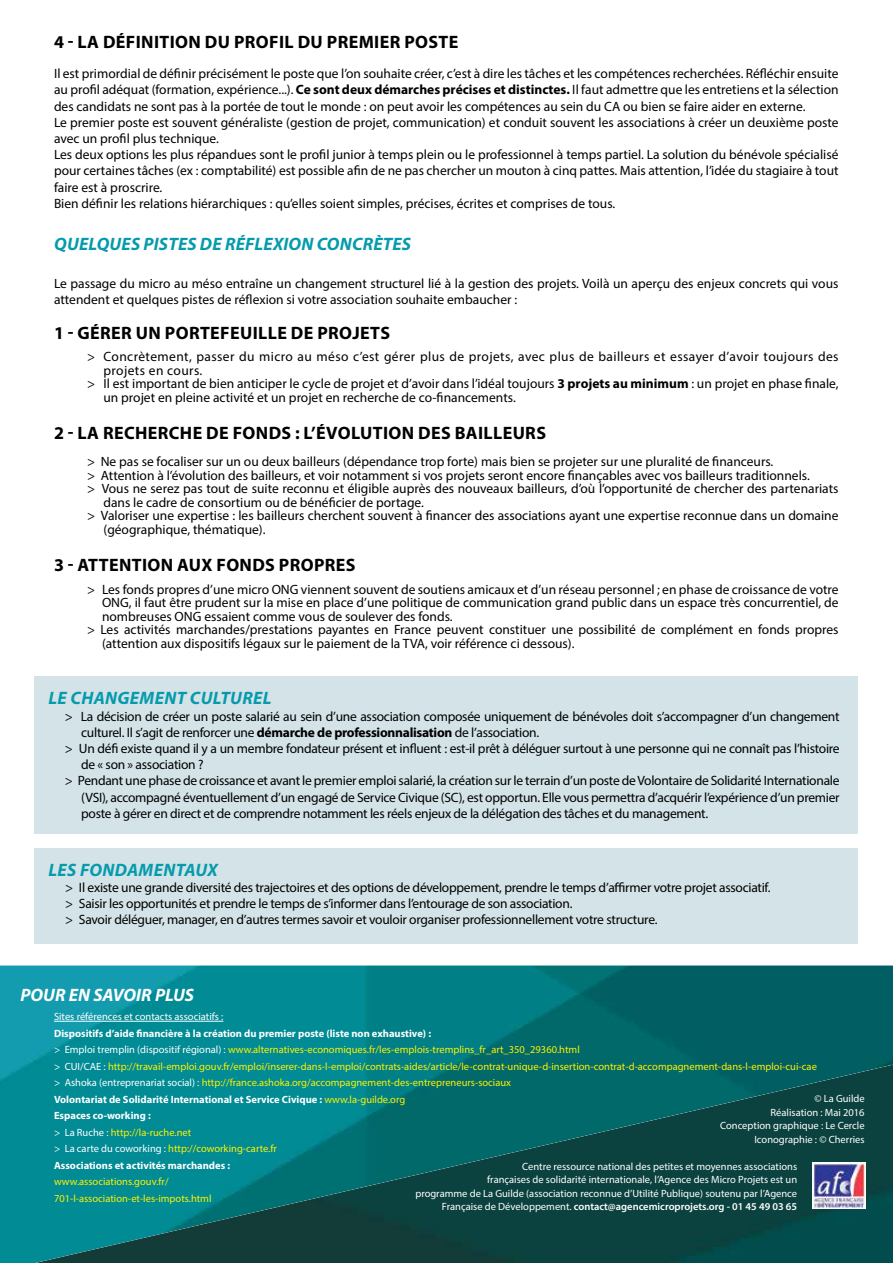
<style>
.page{position:relative;width:893px;height:1263px;background:#fff}
.page>*{position:absolute;margin:0;border:0;box-sizing:border-box;transform-origin:0 0}
.t1{font:700 18px "Myriad Pro";letter-spacing:.02em;color:#000}
.t2{font:italic 700 18px "Myriad Pro";letter-spacing:.01em;color:#059bac}
.t3{font:italic 700 18px "Myriad Pro";color:#fff}
.t4{font:13.5px/16.2px "Myriad Pro";color:#000}
.t5{font:13.5px/16.2px "Myriad Pro";letter-spacing:-.02em;color:#000}
.t6{font:13.5px "Myriad Pro";letter-spacing:.03em;color:#000}
.t7{font:10.5px/16.5px "Myriad Pro";color:#fff200}
.t8{font:10.5px/13.5px "Myriad Pro";color:#fff;text-align:right}
.s1{font-weight:700}
.s2{font-weight:700;color:#fff}
.s3{color:#fff}
.s4{font-weight:600}
</style>
<div class="page">
<div style="left:34px;top:848px;width:823px;height:96px;background:#d3e3e8"></div>
<img style="left:0;top:965px;width:893px;height:298px">
<img style="left:35px;top:1065px;width:858px;height:198px">
<img style="left:812px;top:1163px;width:53px;height:46px">
<hr style="left:54px;top:1021px;width:169px;height:1px;background:#fff">
<div style="left:34px;top:677px;width:823px;height:157px;background:#d3e3e8"></div>
<h1 class="t1" style="left:54px;top:30px;width:60px">4 - La définition</h1>
<h1 class="t1" style="left:205px;top:30px;width:40px">du profil</h1>
<h1 class="t1" style="left:298px;top:30px;width:41px">du premier</h1>
<h1 class="t1" style="left:404px;top:30px;width:12px">poste</h1>
<p class="t4" style="left:54px;top:65px;width:786px">Il est primordial de définir précisément le poste que l’on souhaite créer, c’est à dire les tâches et les compétences recherchées. Réfléchir ensuite au profil adéquat (formation, expérience...). <span class="s1">Ce sont deux démarches précises et distinctes.</span> Il faut admettre que les entretiens et la sélection des candidats ne sont pas à la portée de tout le monde : on peut avoir les compétences au sein du CA ou bien se faire aider en externe.<br>Le premier poste est souvent généraliste (gestion de projet, communication) et conduit souvent les associations à créer un deuxième poste avec un profil plus technique.<br>Les deux options les plus répandues sont le profil junior à temps plein ou le professionnel à temps partiel. La solution du bénévole spécialisé pour certaines tâches (ex : comptabilité) est possible afin de ne pas chercher un mouton à cinq pattes. Mais attention, l’idée du stagiaire à tout faire est à proscrire.<br>Bien définir les relations hiérarchiques : qu’elles soient simples, précises, écrites et comprises de tous.</p>
<h1 class="t2" style="left:54px;top:233px;width:358px">QUELQ UES PISTES DE RÉFLEXION CONCRÈTES</h1>
<p class="t4" style="left:54px;top:275px;width:786px">Le passage du micro au méso entraîne un changement structurel lié à la gestion des projets. Voilà un aperçu des enjeux concrets qui vous attendent et quelques pistes de réflexion si votre association souhaite embaucher :</p>
<h1 class="t1" style="left:54px;top:321px;width:48px">1 - Gérer</h1>
<h1 class="t1" style="left:136px;top:321px;width:41px">un portefeuille</h1>
<h1 class="t1" style="left:291px;top:321px;width:39px">de pro</h1>
<h1 class="t1" style="left:352px;top:321px;width:19px">jets</h1>
<p class="t6" style="left:87px;top:348px;width:753px">&gt; Concrètement, passer du micro au méso c’est gérer plus de projets, avec plus de bailleurs et essayer d’avoir toujours des</p>
<p class="t6" style="left:103px;top:362px;width:100px">projets en cours.</p>
<p class="t4" style="left:87px;top:375px;width:753px">&gt; Il est important de bien anticiper le cycle de projet et d’avoir dans l’idéal toujours <span class="s1">3 projets au minimum</span> : un projet en phase finale,</p>
<p class="t4" style="left:103px;top:389px;width:414px">un projet en pleine activité et un projet en recherche de co-financements.</p>
<h1 class="t1" style="left:54px;top:422px;width:61px">2 - La recherche</h1>
<h1 class="t1" style="left:206px;top:422px;width:40px">de fond</h1>
<h1 class="t1" style="left:282px;top:422px;width:68px">S : l’évolution</h1>
<h1 class="t1" style="left:418px;top:422px;width:12px">des</h1>
<h1 class="t1" style="left:455px;top:422px;width:11px">bailleurs</h1>
<p class="t4" style="left:87px;top:453px;width:688px">&gt; Ne pas se focaliser sur un ou deux bailleurs (dépendance trop forte) mais bien se projeter sur une pluralité de financeurs.</p>
<p class="t4" style="left:87px;top:467px;width:724px">&gt; Attention à l’évolution des bailleurs, et voir notamment si vos projets seront encore finançables avec vos bailleurs traditionnels.</p>
<p class="t4" style="left:87px;top:480px;width:753px">&gt; Vous ne serez pas tout de suite reconnu et éligible auprès des nouveaux bailleurs, d’où l’opportunité de chercher des partenariats</p>
<p class="t4" style="left:103px;top:494px;width:322px">dans le cadre de consortium ou de bénéficier de portage.</p>
<p class="t4" style="left:87px;top:507px;width:753px">&gt; Valoriser une expertise : les bailleurs cherchent souvent à financer des associations ayant une expertise reconnue dans un domaine</p>
<p class="t4" style="left:103px;top:521px;width:163px">(géographique, thématique).</p>
<h1 class="t1" style="left:54px;top:554px;width:46px">3 - Attention</h1>
<h1 class="t1" style="left:177px;top:554px;width:13px">aux</h1>
<h1 class="t1" style="left:216px;top:554px;width:13px">fonds</h1>
<h1 class="t1" style="left:279px;top:554px;width:12px">propres</h1>
<p class="t4" style="left:87px;top:581px;width:753px">&gt; Les fonds propres d’une micro ONG viennent souvent de soutiens amicaux et d’un réseau personnel ; en phase de croissance de votre</p>
<p class="t4" style="left:102px;top:594px;width:738px">ONG, il faut être prudent sur la mise en place d’une politique de communication grand public dans un espace très concurrentiel, de</p>
<p class="t4" style="left:102px;top:608px;width:352px">nombreuses ONG essaient comme vous de soulever des fonds.</p>
<p class="t4" style="left:87px;top:621px;width:753px">&gt; Les activités marchandes/prestations payantes en France peuvent constituer une possibilité de complément en fonds propres</p>
<p class="t4" style="left:102px;top:635px;width:474px">(attention aux dispositifs légaux sur le paiement de la TVA, voir référence ci dessous).</p>
<h1 class="t2" style="left:48px;top:686px;width:224px">LE CHANGEMENT CULTUREL</h1>
<p class="t5" style="left:65px;top:708px;width:776px">&gt; La décision de créer un poste salarié au sein d’une association composée uniquement de bénévoles doit s’accompagner d’un changement</p>
<p class="t5" style="left:81px;top:724px;width:459px">culturel. Il s’agit de renforcer une <span class="s1">démarche de professionnalisation</span> de l’association.</p>
<p class="t5" style="left:65px;top:740px;width:776px">&gt; Un défi existe quand il y a un membre fondateur présent et influent : est-il prêt à déléguer surtout à une personne qui ne connaît pas l’histoire</p>
<p class="t5" style="left:81px;top:756px;width:124px">de « son » association ?</p>
<p class="t5" style="left:65px;top:772px;width:776px">&gt; Pendant une phase de croissance et avant le premier emploi salarié, la création sur le terrain d’un poste de Volontaire de Solidarité Internationale</p>
<p class="t5" style="left:81px;top:789px;width:760px">(VSI), accompagné éventuellement d’un engagé de Service Civique (SC), est opportun. Elle vous permettra d’acquérir l’expérience d’un premier</p>
<p class="t5" style="left:81px;top:805px;width:628px">poste à gérer en direct et de comprendre notamment les réels enjeux de la délégation des tâches et du management.</p>
<h1 class="t2" style="left:48px;top:858px;width:171px">LES FONDAMENTAUX</h1>
<p class="t5" style="left:65px;top:879px;width:707px">&gt; Il existe une grande diversité des trajectoires et des options de développement, prendre le temps d’affirmer votre projet associatif. &gt; Saisir les opportunités et prendre le temps de s’informer dans l’entourage de son association.<br>&gt; Savoir déléguer, manager, en d’autres termes savoir et vouloir organiser professionnellement votre structure.</p>
<h1 class="t3" style="left:21px;top:983px;width:13px">POUR</h1>
<h1 class="t3" style="left:69px;top:983px;width:116px">EN SAVOIR PLUS</h1>
<p class="t8" style="left:54px;top:1010px;width:171px">Sites références et contacts associatifs :</p>
<p class="t7" style="left:54px;top:1025px;width:764px"><span class="s2">Dispositifs d’aide financière à la création du premier poste (liste non exhaustive) :<br></span><span class="s3">&gt; Emploi tremplin (dispositif régional) :</span> www.alternatives-economiques.fr/les-emplois-tremplins_fr_art_350_29360.html<br><span class="s3">&gt; CUI/CAE :</span> http://travail-emploi.gouv.fr/emploi/inserer-dans-l-emploi/contrats-aides/article/le-contrat-unique-d-insertion-contrat-d-accompagnement-dans-l-emploi-cui-cae <span class="s3">&gt; Ashoka (entreprenariat social) :</span> http://france.ashoka.org/accompagnement-des-entrepreneurs-sociaux<br><span class="s2">Volontariat de Solidarité International et Service Civique :</span> www.la-guilde.org<br><span class="s2">Espaces co-working :<br></span><span class="s3">&gt; La Ruche :</span> http://la-ruche.net<br><span class="s3">&gt; La carte du coworking :</span> http://coworking-carte.fr<br><span class="s2">Associations et activités marchandes :</span></p>
<p class="t7" style="left:54px;top:1173px;width:159px">www.associations.gouv.fr/<br>701-l-association-et-les-impots.html</p>
<p class="t8" style="left:720px;top:1092px;width:146px">© La Guilde<br>Réalisation : Mai 2016<br>Conception graphique : Le Cercle<br>Iconographie : © Cherries</p>
<p class="t8" style="left:415px;top:1159px;width:383px">Centre ressource national des petites et moyennes associations<br>françaises de solidarité internationale, l’Agence des Micro Projets est un<br>programme de La Guilde (association reconnue d’Utilité Publique) soutenu par l’Agence Française de Développement. <span class="s4">contact@agencemicroprojets.org - 01 45 49 03 65</span></p>
</div>
